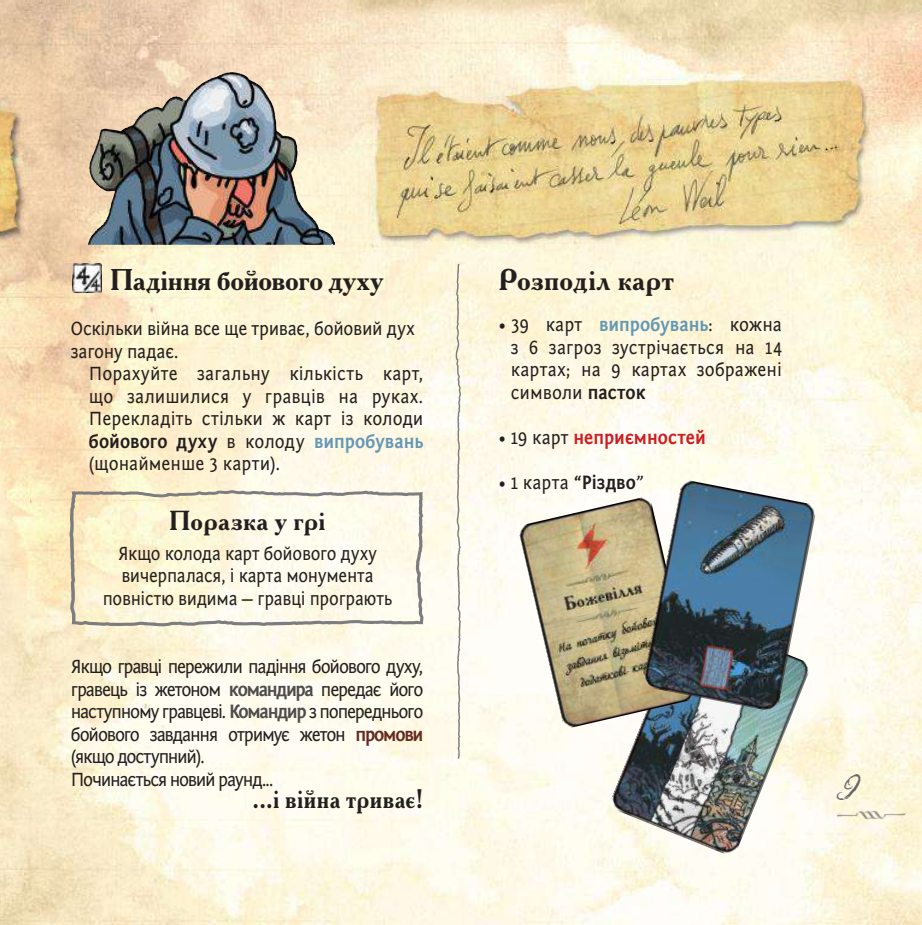
<style>
.page{position:relative;width:922px;height:925px;background:#fff}
.page>*{position:absolute;margin:0;border:0;box-sizing:border-box;transform-origin:0 0}
.t1{font:700 30px "Academy C";letter-spacing:-.005em;color:#241f1f}
.t2{font:30px "the King&Queenfont";color:#656365}
.t3{font:700 27.5px "Academy C";letter-spacing:.015em;color:#241f1f;scale:.9 1}
.t4{font:700 27.5px "Academy C";letter-spacing:.015em;color:#241f1f}
.t5{font:20px/22.5px "Fontin Sans CR";letter-spacing:-.02em;color:#241f1f;text-align:justify;scale:.9 1}
.t6{font:20px/22.5px "Fontin Sans CR";letter-spacing:-.065em;color:#241f1f;scale:.91 1}
.t7{font:20px/22.5px "Fontin Sans CR";letter-spacing:-.02em;color:#241f1f;text-align:center;scale:.88 1}
.t8{font:700 20px "Fontin Sans CR";letter-spacing:.005em;color:#cf1c21;scale:.9 1}
.s1{font-weight:700}
.s2{font-weight:700;color:#6697b3}
.s3{font-weight:700;color:#4e4b4c}
.s4{font-weight:700;color:#662a1f}
.s5{font-weight:400;color:#241f1f}
.s6{font-style:italic}
</style>
<div class="page">
<img style="left:0;top:0;width:921px;height:925px">
<img style="left:824px;top:804px;width:90px;height:22px">
<img style="left:72px;top:264px;width:29px;height:28px">
<svg style="left:69px;top:490px;width:354px;height:136px"></svg>
<svg style="left:455px;top:264px;width:6px;height:494px"></svg>
<img style="left:608px;top:712px;width:203px;height:146px">
<img style="left:517px;top:496px;width:179px;height:233px">
<img style="left:642px;top:479px;width:175px;height:233px">
<img style="left:89px;top:72px;width:141px;height:105px">
<img style="left:0;top:73px;width:71px;height:230px">
<img style="left:369px;top:68px;width:509px;height:180px">
<h1 class="t1" style="left:110px;top:260px;width:275px">Падіння бойового духу</h1>
<p class="t5" style="left:71px;top:318px;width:383px">Оскільки війна все ще триває, бойовий дух загону падає.</p>
<p class="t5" style="left:89px;top:363px;width:373px">Порахуйте загальну кількість карт, що залишилися у гравців на руках.<br>Перекладіть стільки ж карт із колоди <span class="s1">бойового духу</span> в колоду <span class="s2">випробувань </span>(щонайменше 3 карти).</p>
<h2 class="t4" style="left:169px;top:503px;width:158px">Поразка у грі</h2>
<p class="t7" style="left:103px;top:542px;width:330px">Якщо колода карт бойового духу вичерпалася, і карта монумента повністю видима — гравці програють</p>
<p class="t6" style="left:71px;top:655px;width:389px">Якщо гравці пережили падіння бойового духу, гравець із жетоном <span class="s3">командира</span> передає його наступному гравцеві. <span class="s3">Командир</span> з попереднього бойового завдання отримує жетон <span class="s4">промови </span>(якщо доступний).<br>Починається новий раунд...</p>
<h2 class="t3" style="left:252px;top:780px;width:191px">...і війна триває!</h2>
<h1 class="t1" style="left:498px;top:260px;width:177px">Розподіл карт</h1>
<p class="t5" style="left:510px;top:314px;width:303px;text-indent:-12px">• 39 карт <span class="s2">випробувань</span>: кожна з 6 загроз зустрічається на 14 картах; на 9 картах зображені символи <span class="s1">пасток</span></p>
<p class="t8" style="left:498px;top:426px;width:232px"><span class="s5">• 19 карт</span> неприємностей</p>
<p class="t5" style="left:498px;top:471px;width:162px">• 1 карта <span class="s1">“Різдво</span><span class="s6">”</span></p>
<h1 class="t2" style="left:836px;top:772px;width:21px">9</h1>
</div>
